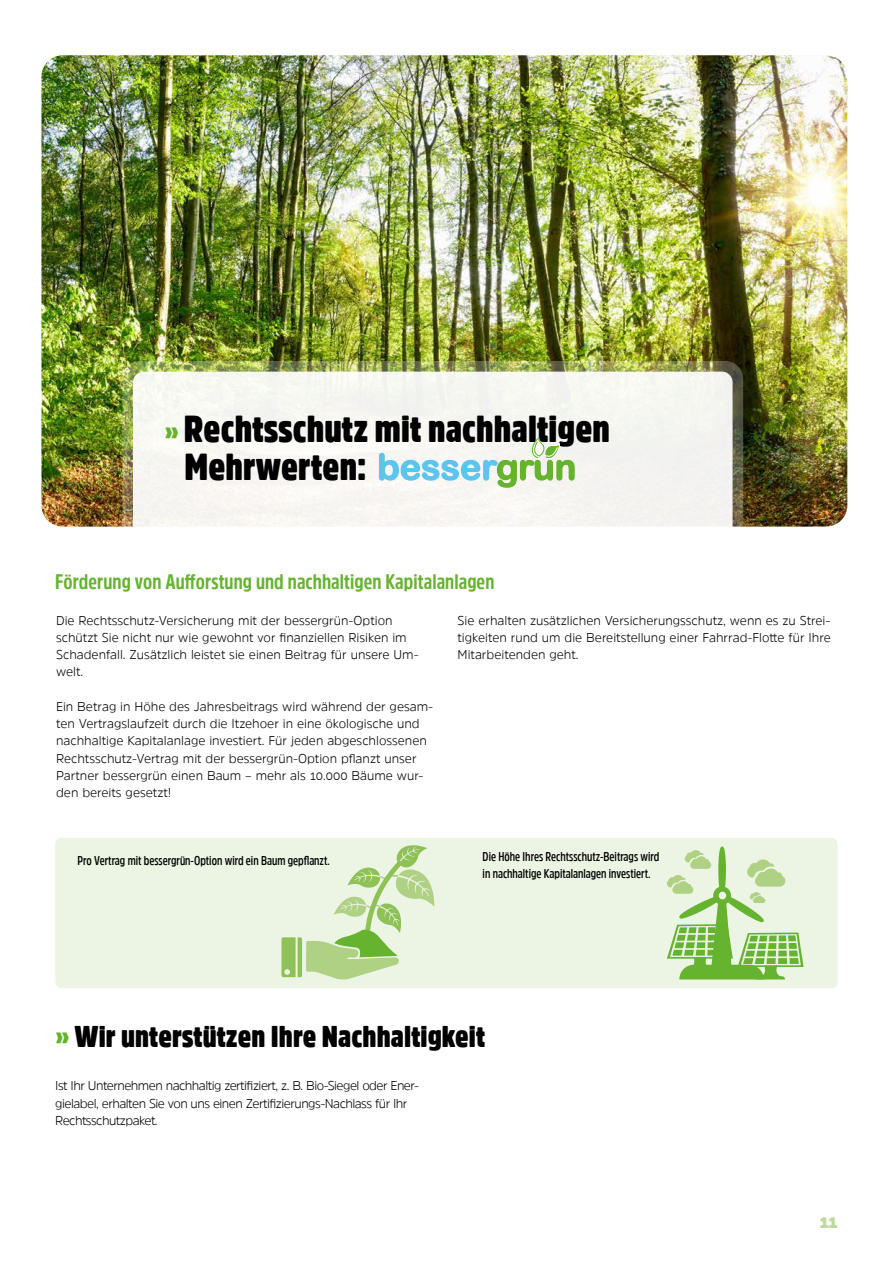
<style>
.page{position:relative;width:893px;height:1263px;background:#fff}
.page>*{position:absolute;margin:0;border:0;box-sizing:border-box;transform-origin:0 0}
.t1{font:900 37.5px/37.5px "Amsi Pro Cond";letter-spacing:.005em;color:#000}
.t2{font:900 30px "Amsi Pro Cond";letter-spacing:.005em;color:#000}
.t3{font:700 21px "Amsi Pro Cond";letter-spacing:.005em;color:#65b32e}
.t4{font:900 18px "Amsi Pro Cond";color:#bdd99b}
.t5{font:300 12.75px/17.2px "Amsi Pro";color:#000}
.t6{font:300 12.75px/17.2px "Amsi Pro";letter-spacing:-.04em;color:#000}
.t7{font:600 12.75px/16.8px "Amsi Pro Cond";color:#000}
.s1{font-size:30px;color:#65b32e}
.s2{color:#65b32e}
</style>
<div class="page">
<div style="left:55px;top:838px;width:783px;height:150px;background:#ecf4e3;border-radius:6px"></div>
<svg style="left:281px;top:845px;width:154px;height:135px"></svg>
<svg style="left:667px;top:846px;width:137px;height:133px"></svg>
<img style="left:41px;top:55px;width:806px;height:472px">
<img style="left:122px;top:361px;width:621px;height:321px;border-radius:18px">
<div style="left:133px;top:372px;width:600px;height:300px;background:linear-gradient(to right,#fcfbf9,#fafaf8);border-radius:11px"></div>
<svg style="left:379px;top:437px;width:197px;height:51px"></svg>
<h1 class="t1" style="left:185px;top:409px;width:427px;text-indent:-20px"><span class="s1">»</span> Rechtsschutz mit nachhaltigen<br>Mehrwerten:</h1>
<h3 class="t3" style="left:55px;top:567px;width:441px">Förderung von Aufforstung und nachhaltigen Kapitalanlagen</h3>
<p class="t5" style="left:56px;top:611px;width:364px">Die Rechtsschutz-Versicherung mit der bessergrün-Option schützt Sie nicht nur wie gewohnt vor finanziellen Risiken im Schadenfall. Zusätzlich leistet sie einen Beitrag für unsere Um&shy;welt.</p>
<p class="t5" style="left:56px;top:697px;width:379px">Ein Betrag in Höhe des Jahresbeitrags wird während der gesam&shy;ten Vertragslaufzeit durch die Itzehoer in eine ökologische und nachhaltige Kapitalanlage investiert. Für jeden abgeschlossenen Rechtsschutz-Vertrag mit der bessergrün-Option pflanzt unser Partner bessergrün einen Baum – mehr als 10.000 Bäume wur&shy;den bereits gesetzt!</p>
<p class="t5" style="left:458px;top:611px;width:375px;text-align:justify">Sie erhalten zusätzlichen Versicherungsschutz, wenn es zu Strei&shy;tigkeiten rund um die Bereitstellung einer Fahrrad-Flotte für Ihre Mitarbeitenden geht.</p>
<p class="t7" style="left:78px;top:852px;width:254px">Pro Vertrag mit bessergrün-Option wird ein Baum gepflanzt.</p>
<p class="t7" style="left:483px;top:847px;width:178px">Die Höhe Ihres Rechtsschutz-Beitrags wird in nachhaltige Kapitalanlagen investiert.</p>
<h2 class="t2" style="left:55px;top:1015px;width:431px"><span class="s2">»</span> Wir unterstützen Ihre Nachhaltigkeit</h2>
<p class="t6" style="left:55px;top:1077px;width:365px">Ist Ihr Unternehmen nachhaltig zertifiziert, z. B. Bio-Siegel oder Ener&shy;gielabel, erhalten Sie von uns einen Zertifizierungs-Nachlass für Ihr<br>Rechtsschutzpaket.</p>
<h3 class="t4" style="left:820px;top:1210px;width:20px">11</h3>
</div>
